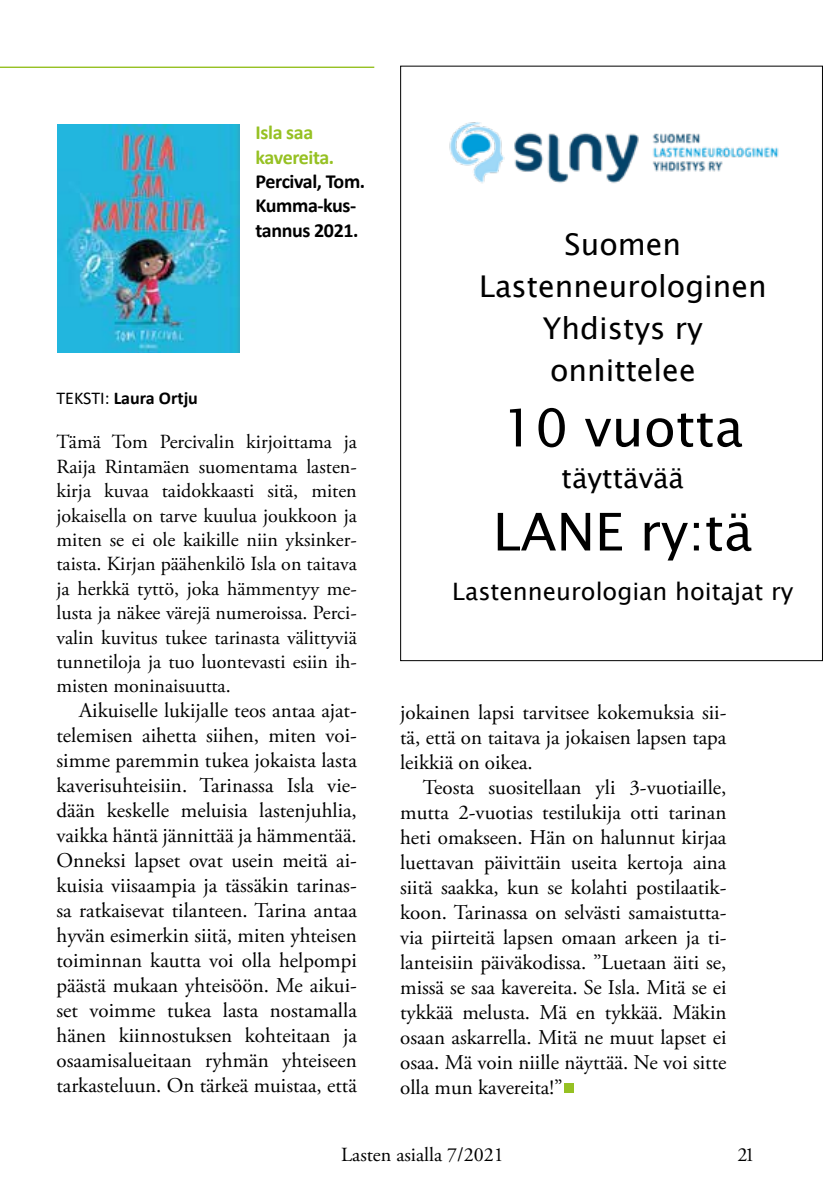
<style>
.page{position:relative;width:840px;height:1191px;background:#fff}
.page>*{position:absolute;margin:0;border:0;box-sizing:border-box;transform-origin:0 0}
.t1{font:52px "Lucida Sans Unicode";color:#000}
.t2{font:30px/42px "Lucida Sans Unicode";color:#000;text-align:center}
.t3{font:28px "Lucida Sans Unicode";color:#000}
.t4{font:24px "Lucida Sans Unicode";color:#000}
.t5{font:21px/25px "Adobe Garamond Pro";color:#000;text-align:justify}
.t6{font:20px/24.4px "Adobe Garamond Pro";color:#000;text-align:justify}
.t7{font:700 20px/24.4px "Calibri";letter-spacing:-.02em;color:#000}
.t8{font:700 20px/24.4px "Calibri";letter-spacing:-.02em;color:#96c123}
.t9{font:700 18px "Calibri";color:#000}
.s1{font-weight:400}
</style>
<div class="page">
<hr style="left:0;top:67px;width:374px;height:1px;background:#96c123">
<div style="left:564px;top:1083px;width:10px;height:9px;background:#96c123"></div>
<img style="left:58px;top:124px;width:182px;height:229px">
<img style="left:449px;top:122px;width:330px;height:62px">
<p class="t8" style="left:255px;top:120px;width:80px">Isla saa kavereita.</p>
<p class="t7" style="left:255px;top:169px;width:111px">Percival, Tom.<br>Kumma-kus&shy;tannus 2021.</p>
<p class="t9" style="left:56px;top:385px;width:143px"><span class="s1">TEKSTI:</span> Laura Ortju</p>
<p class="t6" style="left:56px;top:430px;width:302px">Tämä Tom Percivalin kirjoittama ja Raija Rintamäen suomentama lasten&shy;kirja kuvaa taidokkaasti sitä, miten jokaisella on tarve kuulua joukkoon ja miten se ei ole kaikille niin yksinker&shy;taista. Kirjan päähenkilö Isla on taitava ja herkkä tyttö, joka hämmentyy me&shy;lusta ja näkee värejä numeroissa. Perci&shy;valin kuvitus tukee tarinasta välittyviä tunnetiloja ja tuo luontevasti esiin ih&shy;misten moninaisuutta.</p>
<p class="t5" style="left:56px;top:699px;width:302px;text-indent:23px">Aikuiselle lukijalle teos antaa ajat&shy;telemisen aihetta siihen, miten voi&shy;simme paremmin tukea jokaista lasta kaverisuhteisiin. Tarinassa Isla vie&shy;dään keskelle meluisia lastenjuhlia, vaikka häntä jännittää ja hämmentää.<br>Onneksi lapset ovat usein meitä ai&shy;kuisia viisaampia ja tässäkin tarinas&shy;sa ratkaisevat tilanteen. Tarina antaa hyvän esimerkin siitä, miten yhteisen toiminnan kautta voi olla helpompi päästä mukaan yhteisöön. Me aikui&shy;set voimme tukea lasta nostamalla hänen kiinnostuksen kohteitaan ja osaamisalueitaan ryhmän yhteiseen tarkasteluun. On tärkeä muistaa, että</p>
<h2 class="t2" style="left:478px;top:223px;width:289px">Suomen<br>Lastenneurologinen<br>Yhdistys ry onnittelee</h2>
<h1 class="t1" style="left:502px;top:387px;width:242px">10 vuotta</h1>
<h3 class="t3" style="left:561px;top:456px;width:124px">täyttävää</h3>
<h1 class="t1" style="left:492px;top:491px;width:261px">LANE ry:tä</h1>
<p class="t4" style="left:452px;top:572px;width:342px">Lastenneurologian hoitajat ry</p>
<p class="t5" style="left:400px;top:700px;width:327px">jokainen lapsi tarvitsee kokemuksia sii&shy;tä, että on taitava ja jokaisen lapsen tapa leikkiä on oikea.</p>
<p class="t5" style="left:400px;top:775px;width:328px;text-indent:23px">Teosta suositellaan yli 3-vuotiaille, mutta 2-vuotias testilukija otti tarinan heti omakseen. Hän on halunnut kirjaa luettavan päivittäin useita kertoja aina siitä saakka, kun se kolahti postilaatik&shy;koon. Tarinassa on selvästi samaistutta&shy;via piirteitä lapsen omaan arkeen ja ti&shy;lanteisiin päiväkodissa. ”Luetaan äiti se, missä se saa kavereita. Se Isla. Mitä se ei tykkää melusta. Mä en tykkää. Mäkin osaan askarrella. Mitä ne muut lapset ei osaa. Mä voin niille näyttää. Ne voi sitte olla mun kavereita!”</p>
<p class="t6" style="left:341px;top:1142px;width:164px">Lasten asialla 7/2021</p>
<p class="t6" style="left:737px;top:1142px;width:19px">21</p>
</div>
